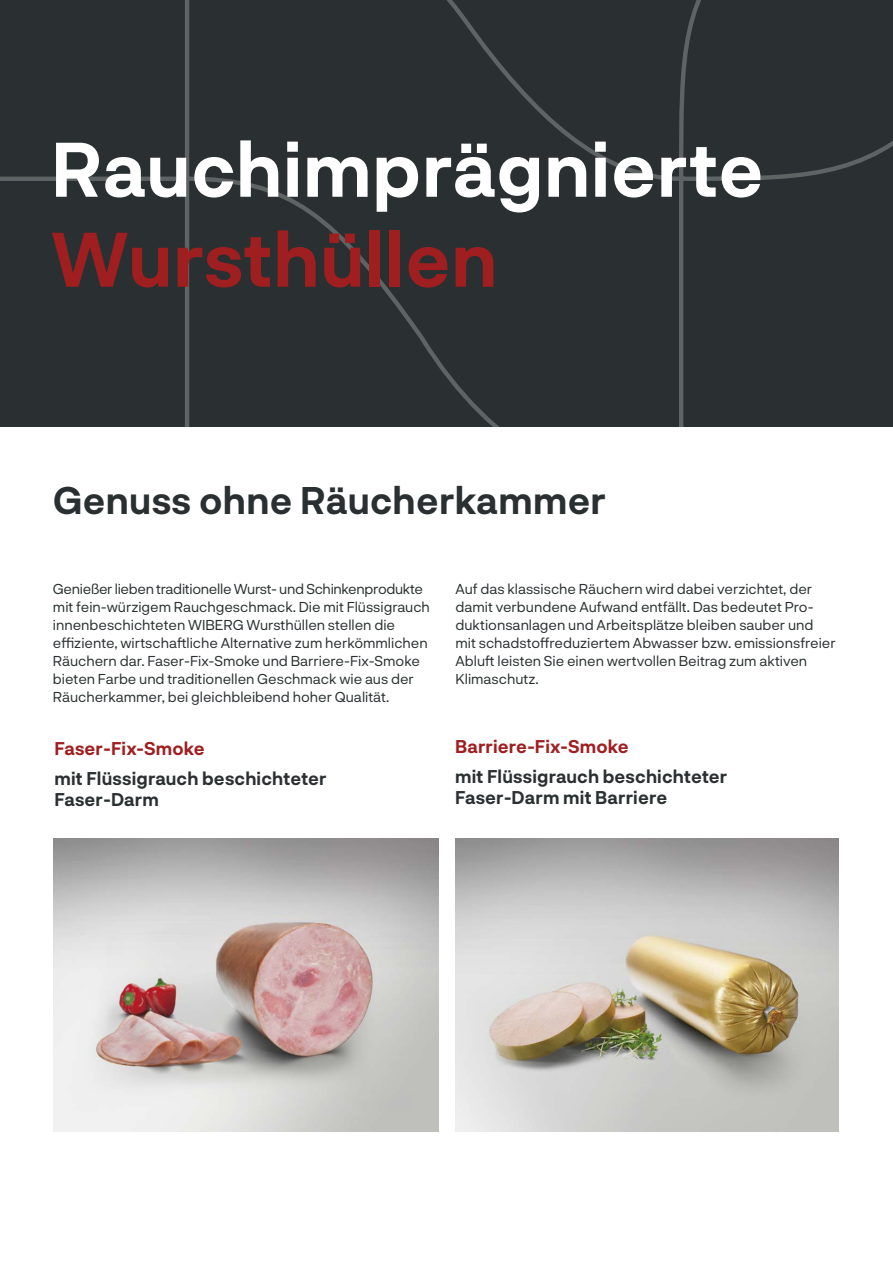
<style>
.page{position:relative;width:893px;height:1263px;background:#fff}
.page>*{position:absolute;margin:0;border:0;box-sizing:border-box;transform-origin:0 0}
.t1{font:700 75px "Neurial Grotesk";letter-spacing:.01em;color:#fff}
.t2{font:700 75px "Neurial Grotesk";letter-spacing:.01em;color:#9f1e20}
.t3{font:700 37.5px "Neurial Grotesk";letter-spacing:.01em;color:#2a3031}
.t4{font:700 18px/21px "Neurial Grotesk";letter-spacing:.01em;color:#2a3031}
.t5{font:700 18px "Neurial Grotesk";letter-spacing:.01em;color:#9f1e20}
.t6{font:14.25px/18px "Neurial Grotesk";color:#2a3031}
</style>
<div class="page">
<div style="left:0;top:0;width:892px;height:427px;background:#2a3031"></div>
<img style="left:54px;top:838px;width:384px;height:293px">
<img style="left:455px;top:838px;width:383px;height:293px">
<hr style="left:892px;top:0;width:1px;height:1263px;background:#9f1e20">
<h1 class="t1" style="left:51px;top:115px;width:714px">Rauchimprägnierte</h1>
<h1 class="t2" style="left:51px;top:205px;width:448px">Wursthüllen</h1>
<h2 class="t3" style="left:53px;top:474px;width:554px">Genuss ohne Räucherkammer</h2>
<p class="t6" style="left:53px;top:579px;width:378px">Genießer lieben traditionelle Wurst- und Schinkenprodukte mit fein-würzigem Rauchgeschmack. Die mit Flüssigrauch innenbeschichteten WIBERG Wursthüllen stellen die effiziente, wirtschaftliche Alternative zum herkömmlichen Räuchern dar. Faser-Fix-Smoke und Barriere-Fix-Smoke bieten Farbe und traditionellen Geschmack wie aus der Räucherkammer, bei gleichbleibend hoher Qualität.</p>
<p class="t5" style="left:54px;top:736px;width:152px">Faser-Fix-Smoke</p>
<p class="t4" style="left:54px;top:767px;width:274px">mit Flüssigrauch beschichteter<br>Faser-Darm</p>
<p class="t6" style="left:455px;top:579px;width:382px">Auf das klassische Räuchern wird dabei verzichtet, der damit verbundene Aufwand entfällt. Das bedeutet Pro&shy;duktionsanlagen und Arbeitsplätze bleiben sauber und mit schadstoffreduziertem Abwasser bzw. emissionsfreier Abluft leisten Sie einen wertvollen Beitrag zum aktiven Klimaschutz.</p>
<p class="t5" style="left:455px;top:734px;width:175px">Barriere-Fix-Smoke</p>
<p class="t4" style="left:455px;top:765px;width:274px">mit Flüssigrauch beschichteter<br>Faser-Darm mit Barriere</p>
</div>
